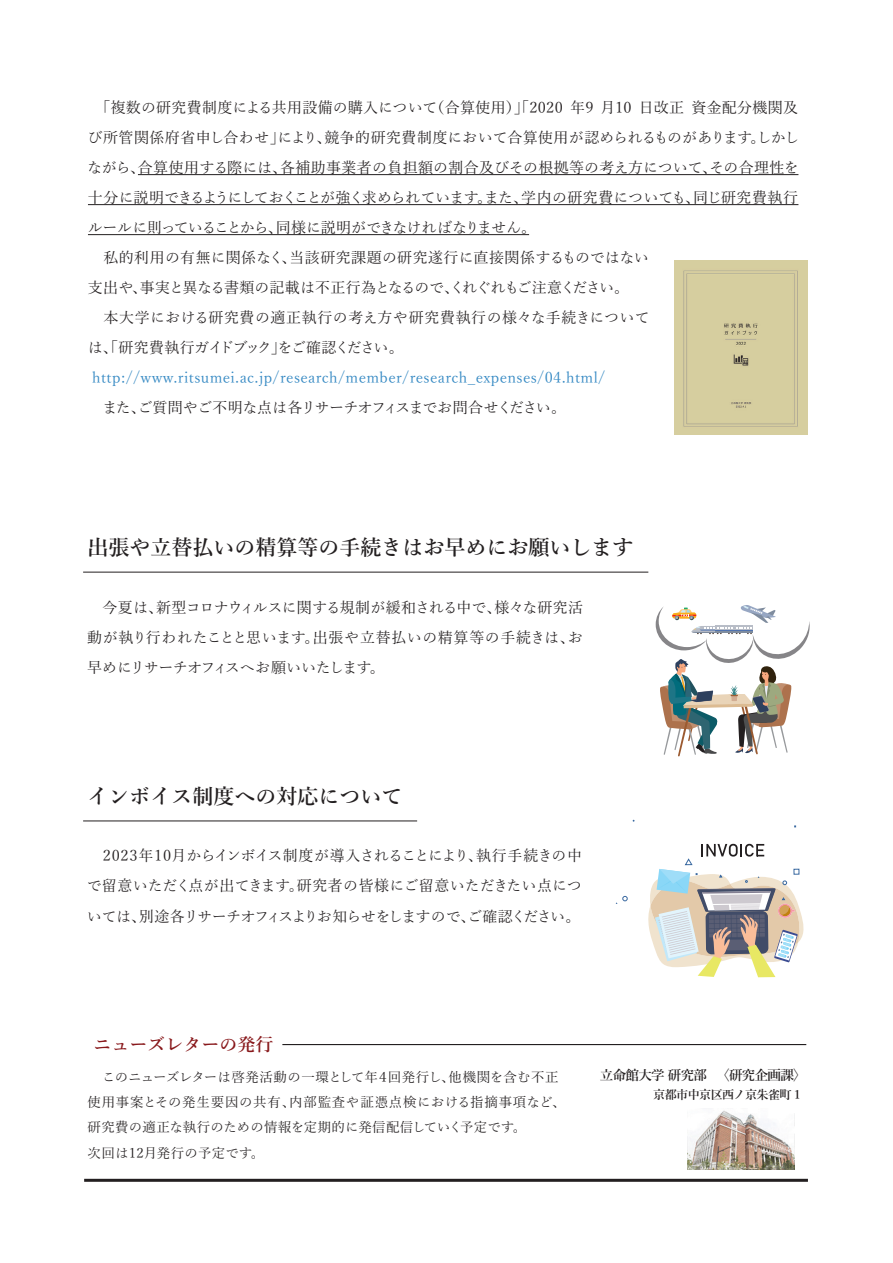
<style>
.page{position:relative;width:893px;height:1263px;background:#fff}
.page>*{position:absolute;margin:0;border:0;box-sizing:border-box;transform-origin:0 0}
.t1{font:600 21px "Yu Mincho";color:#231f20}
.t2{font:600 18px "Yu Mincho";color:#88181b}
.t3{font:15px/30px "Yu Mincho";color:#231f20;text-align:justify}
.t4{font:15px "Yu Mincho";letter-spacing:.025em;color:#3589c3}
.t5{font:15px "Yu Mincho";letter-spacing:-.025em;color:#231f20}
.t6{font:13.5px/25.2px "Yu Mincho";letter-spacing:.015em;color:#231f20}
.t7{font:600 13.5px "Yu Mincho";letter-spacing:-.05em;color:#231f20}
.t8{font:600 12.15px "Yu Mincho";letter-spacing:-.05em;color:#231f20}
</style>
<div class="page">
<img style="left:687px;top:1110px;width:107px;height:60px">
<hr style="left:282px;top:1044px;width:524px;height:1px;background:#231f20">
<hr style="left:138px;top:174px;width:660px;height:1px;background:#231f20">
<hr style="left:88px;top:204px;width:710px;height:1px;background:#231f20">
<hr style="left:88px;top:234px;width:441px;height:1px;background:#231f20">
<img style="left:674px;top:261px;width:134px;height:173px">
<hr style="left:83px;top:572px;width:565px;height:1px;background:#231f20">
<hr style="left:83px;top:820px;width:334px;height:1px;background:#231f20">
<hr style="left:84px;top:1179px;width:724px;height:3px;background:#231f20">
<svg style="left:656px;top:605px;width:154px;height:151px"></svg>
<svg style="left:623px;top:896px;width:4px;height:5px"></svg>
<svg style="left:648px;top:844px;width:156px;height:133px"></svg>
<p class="t3" style="left:87px;top:91px;width:714px;text-align:left;text-indent:8px">「複数の研究費制度による共用設備の購入について（合算使用）」「2020 年9 月10 日改正 資金配分機関及び所管関係府省申し合わせ」により、競争的研究費制度において合算使用が認められるものがあります。しかしながら、合算使用する際には、各補助事業者の負担額の割合及びその根拠等の考え方について、その合理性を十分に説明できるようにしておくことが強く求められています。また、学内の研究費についても、同じ研究費執行ルールに則っていることから、同様に説明ができなければなりません。<br>　私的利用の有無に関係なく、当該研究課題の研究遂行に直接関係するものではない<br>支出や、事実と異なる書類の記載は不正行為となるので、くれぐれもご注意ください。<br>　本大学における研究費の適正執行の考え方や研究費執行の様々な手続きについて<br>は、「研究費執行ガイドブック」をご確認ください。</p>
<p class="t4" style="left:92px;top:364px;width:515px">http://www.ritsumei.ac.jp/research/member/research_expenses/04.html/</p>
<p class="t5" style="left:88px;top:394px;width:480px">　また、ご質問やご不明な点は各リサーチオフィスまでお問合せください。</p>
<h1 class="t1" style="left:87px;top:536px;width:547px">出張や立替払いの精算等の手続きはお早めにお願いします</h1>
<p class="t3" style="left:87px;top:591px;width:497px">　今夏は、新型コロナウィルスに関する規制が緩和される中で、様々な研究活動が執り行われたことと思います。出張や立替払いの精算等の手続きは、お早めにリサーチオフィスへお願いいたします。</p>
<h1 class="t1" style="left:87px;top:785px;width:316px">インボイス制度への対応について</h1>
<p class="t3" style="left:87px;top:839px;width:497px">　2023年10月からインボイス制度が導入されることにより、執行手続きの中で留意いただく点が出てきます。研究者の皆様にご留意いただきたい点については、別途各リサーチオフィスよりお知らせをしますので、ご確認ください。</p>
<p class="t2" style="left:94px;top:1034px;width:181px">ニューズレターの発行</p>
<p class="t6" style="left:87px;top:1063px;width:480px;text-indent:15px">このニューズレターは啓発活動の一環として年４回発行し、他機関を含む不正使用事案とその発生要因の共有、内部監査や証憑点検における指摘事項など、研究費の適正な執行のための情報を定期的に発信配信していく予定です。<br>次回は12月発行の予定です。</p>
<p class="t7" style="left:600px;top:1067px;width:208px">立命館大学 研究部 　〈研究企画課〉</p>
<p class="t8" style="left:653px;top:1088px;width:149px">京都市中京区西ノ京朱雀町 1</p>
</div>
